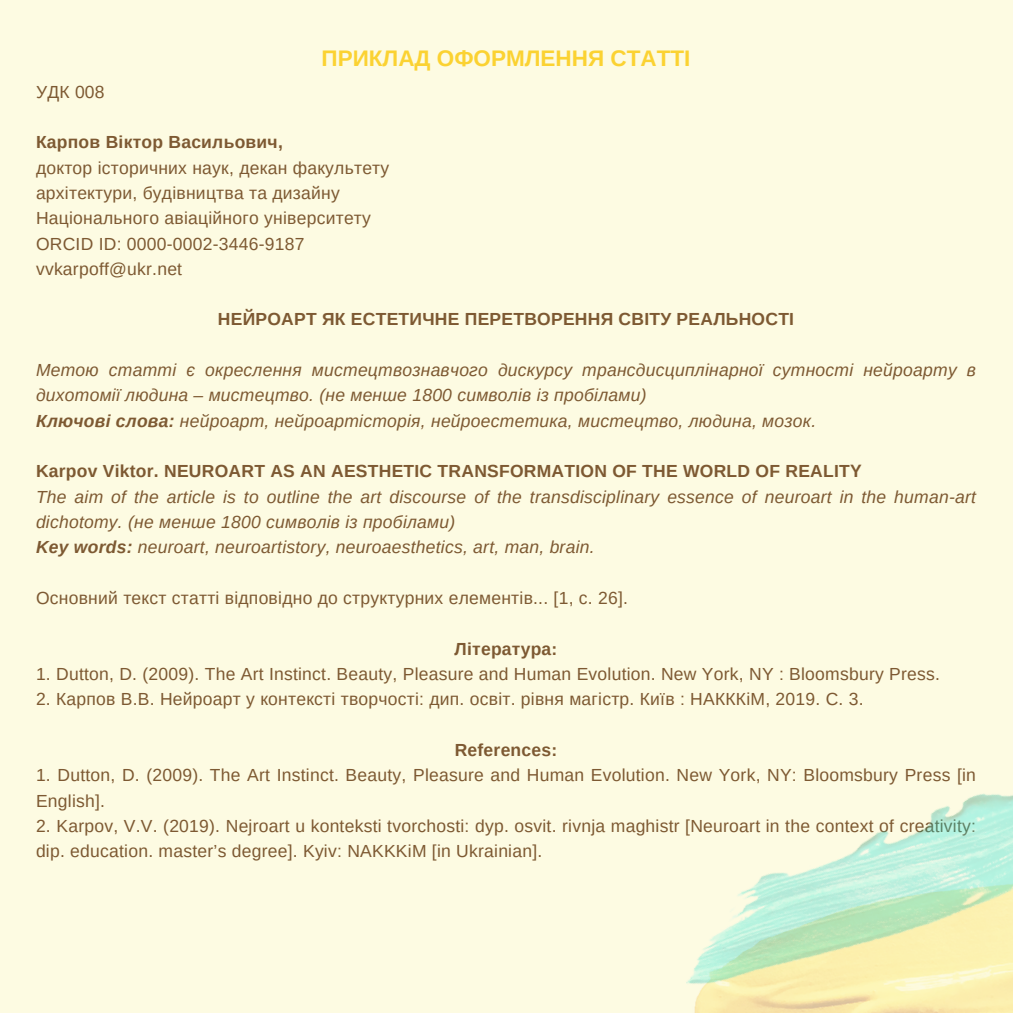
<style>
.page{position:relative;width:1013px;height:1013px;background:#fff}
.page>*{position:absolute;margin:0;border:0;box-sizing:border-box;transform-origin:0 0}
.t1{font:700 22.5px "Arimo";color:#fbd232}
.t2{font:17.5px/25.2px "Arimo";letter-spacing:.015em;color:#7d5932}
.t3{font:italic 17.5px/25.2px "Arimo";letter-spacing:.015em;color:#7d5932}
.t4{font:700 17.5px "Arimo";letter-spacing:.015em;color:#7d5932}
.s1{font-weight:700}
</style>
<div class="page">
<div style="left:0;top:0;width:1012px;height:1012px;background:#fdfbe2"></div>
<img style="left:686px;top:793px;width:326px;height:219px">
<p class="t1" style="left:321px;top:45px;width:370px">ПРИКЛАД ОФОРМЛЕННЯ СТАТТІ</p>
<h1 class="t2" style="left:36px;top:79px;width:70px">УДК 008</h1>
<h3 class="t4" style="left:36px;top:132px;width:248px">Карпов Віктор Васильович,</h3>
<p class="t2" style="left:36px;top:155px;width:355px">доктор історичних наук, декан факультету</p>
<p class="t2" style="left:36px;top:180px;width:305px">архітектури, будівництва та дизайну</p>
<p class="t2" style="left:36px;top:205px;width:336px">Національного авіаційного університету</p>
<p class="t2" style="left:36px;top:231px;width:270px">ORCID ID: 0000-0002-3446-9187</p>
<p class="t2" style="left:36px;top:256px;width:148px">vvkarpoff@ukr.net</p>
<p class="t4" style="left:218px;top:310px;width:577px">НЕЙРОАРТ ЯК ЕСТЕТИЧНЕ ПЕРЕТВОРЕННЯ СВІТУ РЕАЛЬНОСТІ</p>
<h2 class="t3" style="left:36px;top:357px;width:941px">Метою статті є окреслення мистецтвознавчого дискурсу трансдисциплінарної сутності нейроарту в дихотомії людина – мистецтво. (не менше 1800 символів із пробілами)</h2>
<p class="t3" style="left:36px;top:408px;width:781px"><span class="s1">Ключові слова:</span> нейроарт, нейроартісторія, нейроестетика, мистецтво, людина, мозок.</p>
<p class="t4" style="left:36px;top:461px;width:827px">Karpov Viktor. NEUROART AS AN AESTHETIC TRANSFORMATION OF THE WORLD OF REALITY</p>
<p class="t3" style="left:36px;top:484px;width:941px">The aim of the article is to outline the art discourse of the transdisciplinary essence of neuroart in the human-art dichotomy. (не менше 1800 символів із пробілами)</p>
<p class="t3" style="left:36px;top:534px;width:560px"><span class="s1">Key words:</span> neuroart, neuroartistory, neuroaesthetics, art, man, brain.</p>
<p class="t2" style="left:36px;top:585px;width:593px">Основний текст статті відповідно до структурних елементів... [1, с. 26].</p>
<p class="t4" style="left:454px;top:639px;width:104px">Література:</p>
<p class="t2" style="left:36px;top:661px;width:905px">1. Dutton, D. (2009). The Art Instinct. Beauty, Pleasure and Human Evolution. New York, NY : Bloomsbury Press.</p>
<p class="t2" style="left:36px;top:686px;width:829px">2. Карпов В.В. Нейроарт у контексті творчості: дип. освіт. рівня магістр. Київ : НАКККіМ, 2019. C. 3.</p>
<p class="t4" style="left:454px;top:740px;width:104px">References:</p>
<p class="t2" style="left:36px;top:762px;width:941px">1. Dutton, D. (2009). The Art Instinct. Beauty, Pleasure and Human Evolution. New York, NY: Bloomsbury Press [in<br>English].</p>
<p class="t2" style="left:36px;top:813px;width:941px">2. Karpov, V.V. (2019). Nejroart u konteksti tvorchosti: dyp. osvit. rivnja maghistr [Neuroart in the context of creativity: dip. education. master’s degree]. Kyiv: NAKKKiM [in Ukrainian].</p>
</div>
